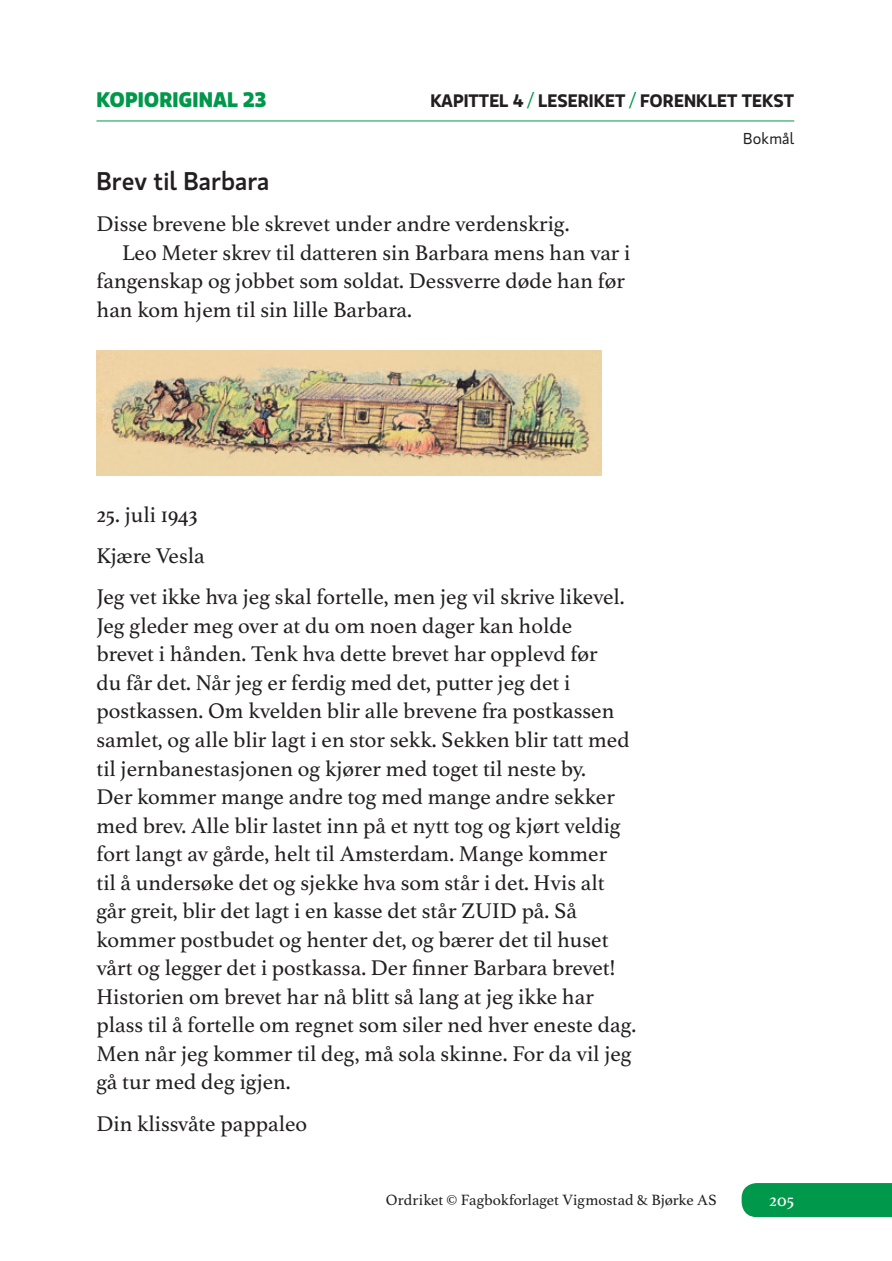
<style>
.page{position:relative;width:892px;height:1261px;background:#fff}
.page>*{position:absolute;margin:0;border:0;box-sizing:border-box;transform-origin:0 0}
.t1{font:500 25.5px "Gloriola Std";color:#231f20}
.t2{font:22.5px/28.5px "Athelas";color:#231f20}
.t3{font:700 21px "Gloriola Std";color:#00984a}
.t4{font:600 18px "Gloriola Std";color:#231f20}
.t5{font:18px "Athelas";color:#fff}
.t6{font:15.75px "Athelas";letter-spacing:.005em;color:#231f20}
.t7{font:15.75px "Gloriola Std";letter-spacing:.005em;color:#231f20}
.s1{font-weight:400;color:#00984a}
</style>
<div class="page">
<div style="left:741px;top:1183px;width:150px;height:33px;background:#00984a"></div>
<hr style="left:96px;top:121px;width:698px;height:1px;background:#00984a">
<img style="left:96px;top:350px;width:505px;height:125px">
<p class="t3" style="left:96px;top:84px;width:171px">KOPIORIGINAL 23</p>
<p class="t4" style="left:430px;top:88px;width:365px">KAPITTEL 4 <span class="s1">/</span> LESERIKET <span class="s1">/</span> FORENKLET TEKST</p>
<p class="t7" style="left:743px;top:128px;width:53px">Bokmål</p>
<p class="t1" style="left:96px;top:163px;width:175px">Brev til Barbara</p>
<p class="t2" style="left:96px;top:210px;width:474px">Disse brevene ble skrevet under andre verdenskrig.</p>
<p class="t2" style="left:122px;top:238px;width:510px">Leo Meter skrev til datteren sin Barbara mens han var i</p>
<p class="t2" style="left:96px;top:267px;width:530px">fangenskap og jobbet som soldat. Dessverre døde han før</p>
<p class="t2" style="left:96px;top:295px;width:317px">han kom hjem til sin lille Barbara.</p>
<p class="t2" style="left:96px;top:494px;width:529px;line-height:41.2px">25. juli 1943<br>Kjære Vesla<br>Jeg vet ikke hva jeg skal fortelle, men jeg vil skrive likevel.</p>
<p class="t2" style="left:96px;top:611px;width:541px">Jeg gleder meg over at du om noen dager kan holde<br>brevet i hånden. Tenk hva dette brevet har opplevd før<br>du får det. Når jeg er ferdig med det, putter jeg det i postkassen. Om kvelden blir alle brevene fra postkassen samlet, og alle blir lagt i en stor sekk. Sekken blir tatt med til jernbanestasjonen og kjører med toget til neste by.<br>Der kommer mange andre tog med mange andre sekker med brev. Alle blir lastet inn på et nytt tog og kjørt veldig fort langt av gårde, helt til Amsterdam. Mange kommer<br>til å undersøke det og sjekke hva som står i det. Hvis alt går greit, blir det lagt i en kasse det står ZUID på. Så kommer postbudet og henter det, og bærer det til huset vårt og legger det i postkassa. Der finner Barbara brevet!<br>Historien om brevet har nå blitt så lang at jeg ikke har plass til å fortelle om regnet som siler ned hver eneste dag.<br>Men når jeg kommer til deg, må sola skinne. For da vil jeg gå tur med deg igjen.</p>
<p class="t2" style="left:96px;top:1108px;width:212px">Din klissvåte pappaleo</p>
<p class="t6" style="left:386px;top:1191px;width:332px">Ordriket © Fagbokforlaget Vigmostad &amp; Bjørke AS</p>
<p class="t5" style="left:769px;top:1189px;width:27px">205</p>
</div>
